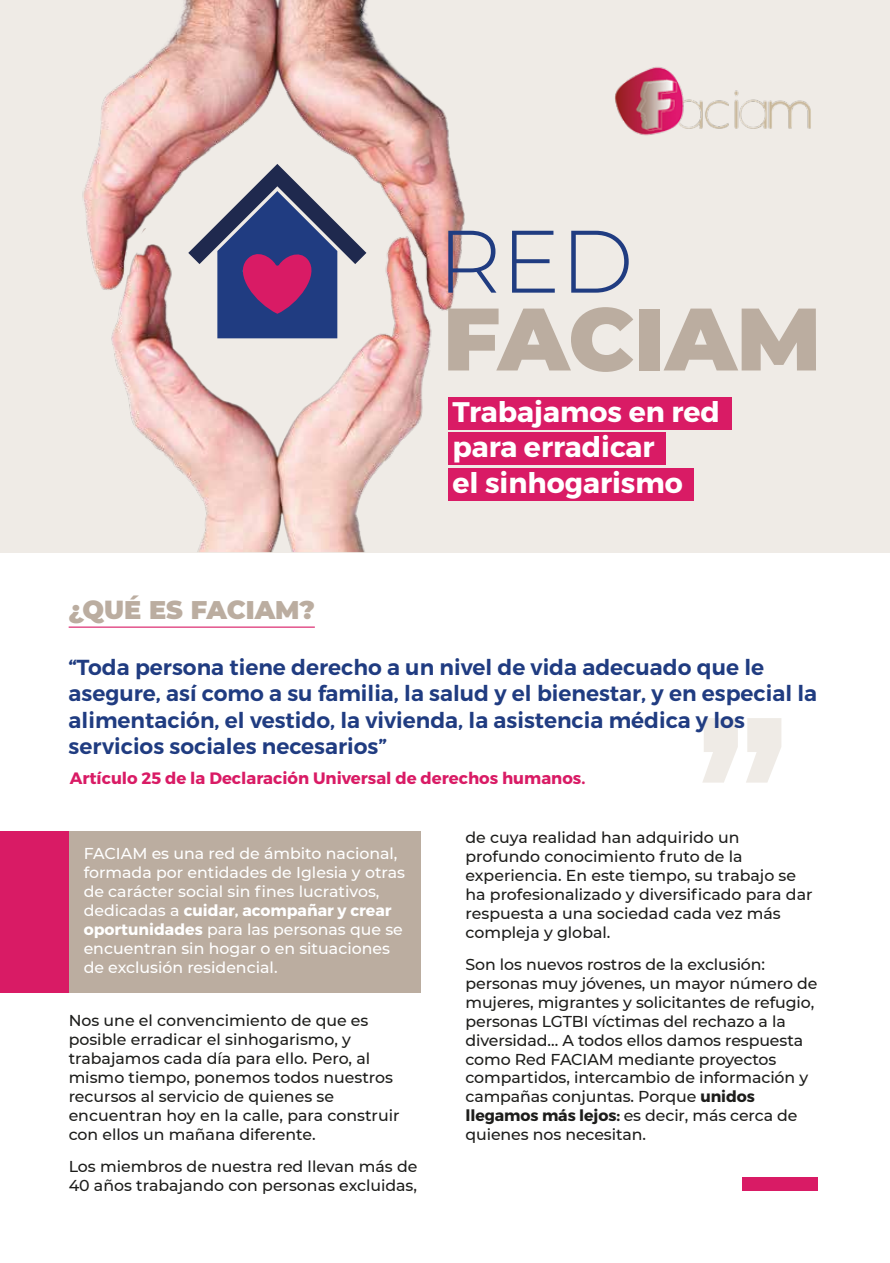
<style>
.page{position:relative;width:890px;height:1263px;background:#fff}
.page>*{position:absolute;margin:0;border:0;box-sizing:border-box;transform-origin:0 0}
.t1{font:900 88.5px "Montserrat";color:#bbada0}
.t2{font:300 88.5px "Montserrat";color:#203c81}
.t3{font:700 28.35px/35.4px "Montserrat";color:#fff}
.t4{font:900 25.5px "Montserrat";color:#bbada0}
.t5{font:600 21.75px/26.1px "Montserrat";color:#203c81}
.t6{font:700 16.5px "Montserrat";color:#d91b65}
.t7{font:500 15.75px/18.9px "Montserrat";color:#1d1d1b}
.t8{font:500 15.75px/18.9px "Montserrat";color:#fff}
.s1{font-weight:700}
</style>
<div class="page">
<div style="left:0;top:0;width:889px;height:552px;background:#efebe6"></div>
<img style="left:615px;top:67px;width:196px;height:69px">
<svg style="left:703px;top:718px;width:34px;height:65px"></svg>
<svg style="left:746px;top:718px;width:35px;height:65px"></svg>
<hr style="left:69px;top:626px;width:246px;height:2px;background:#d91b65">
<div style="left:741px;top:1177px;width:76px;height:14px;background:#d91b65"></div>
<div style="left:69px;top:831px;width:351px;height:162px;background:#bbada0"></div>
<div style="left:0;top:831px;width:69px;height:162px;background:#d91b65"></div>
<img style="left:111px;top:323px;width:321px;height:229px">
<img style="left:82px;top:0;width:383px;height:323px">
<div style="left:448px;top:397px;width:283px;height:32px;background:#d91b65"></div>
<div style="left:448px;top:433px;width:217px;height:32px;background:#d91b65"></div>
<div style="left:448px;top:468px;width:245px;height:32px;background:#d91b65"></div>
<h1 class="t2" style="left:437px;top:201px;width:197px">RED</h1>
<h1 class="t1" style="left:443px;top:273px;width:379px">FACIAM</h1>
<h2 class="t3" style="left:452px;top:395px;width:269px">Trabajamos en red para erradicar<br>el sinhogarismo</h2>
<h3 class="t4" style="left:69px;top:590px;width:248px">¿QUÉ ES FACIAM?</h3>
<h3 class="t5" style="left:69px;top:655px;width:749px">“Toda persona tiene derecho a un nivel de vida adecuado que le asegure, así como a su familia, la salud y el bienestar, y en especial la alimentación, el vestido, la vivienda, la asistencia médica y los servicios sociales necesarios”</h3>
<p class="t6" style="left:70px;top:768px;width:517px">Artículo 25 de la Declaración Universal de derechos humanos.</p>
<p class="t8" style="left:84px;top:844px;width:323px">FACIAM es una red de ámbito nacional, formada por entidades de Iglesia y otras de carácter social sin fines lucrativos, dedicadas a <span class="s1">cuidar, acompañar y crear oportunidades</span> para las personas que se encuentran sin hogar o en situaciones de exclusión residencial.</p>
<p class="t7" style="left:69px;top:1010px;width:332px">Nos une el convencimiento de que es posible erradicar el sinhogarismo, y trabajamos cada día para ello. Pero, al mismo tiempo, ponemos todos nuestros recursos al servicio de quienes se encuentran hoy en la calle, para construir con ellos un mañana diferente.</p>
<p class="t7" style="left:69px;top:1156px;width:350px">Los miembros de nuestra red llevan más de<br>40 años trabajando con personas excluidas,</p>
<p class="t7" style="left:465px;top:827px;width:348px">de cuya realidad han adquirido un profundo conocimiento fruto de la experiencia. En este tiempo, su trabajo se ha profesionalizado y diversificado para dar respuesta a una sociedad cada vez más compleja y global.</p>
<p class="t7" style="left:465px;top:954px;width:353px">Son los nuevos rostros de la exclusión: personas muy jóvenes, un mayor número de mujeres, migrantes y solicitantes de refugio, personas LGTBI víctimas del rechazo a la diversidad… A todos ellos damos respuesta como Red FACIAM mediante proyectos compartidos, intercambio de información y campañas conjuntas. Porque <span class="s1">unidos llegamos más lejos:</span> es decir, más cerca de quienes nos necesitan.</p>
</div>
